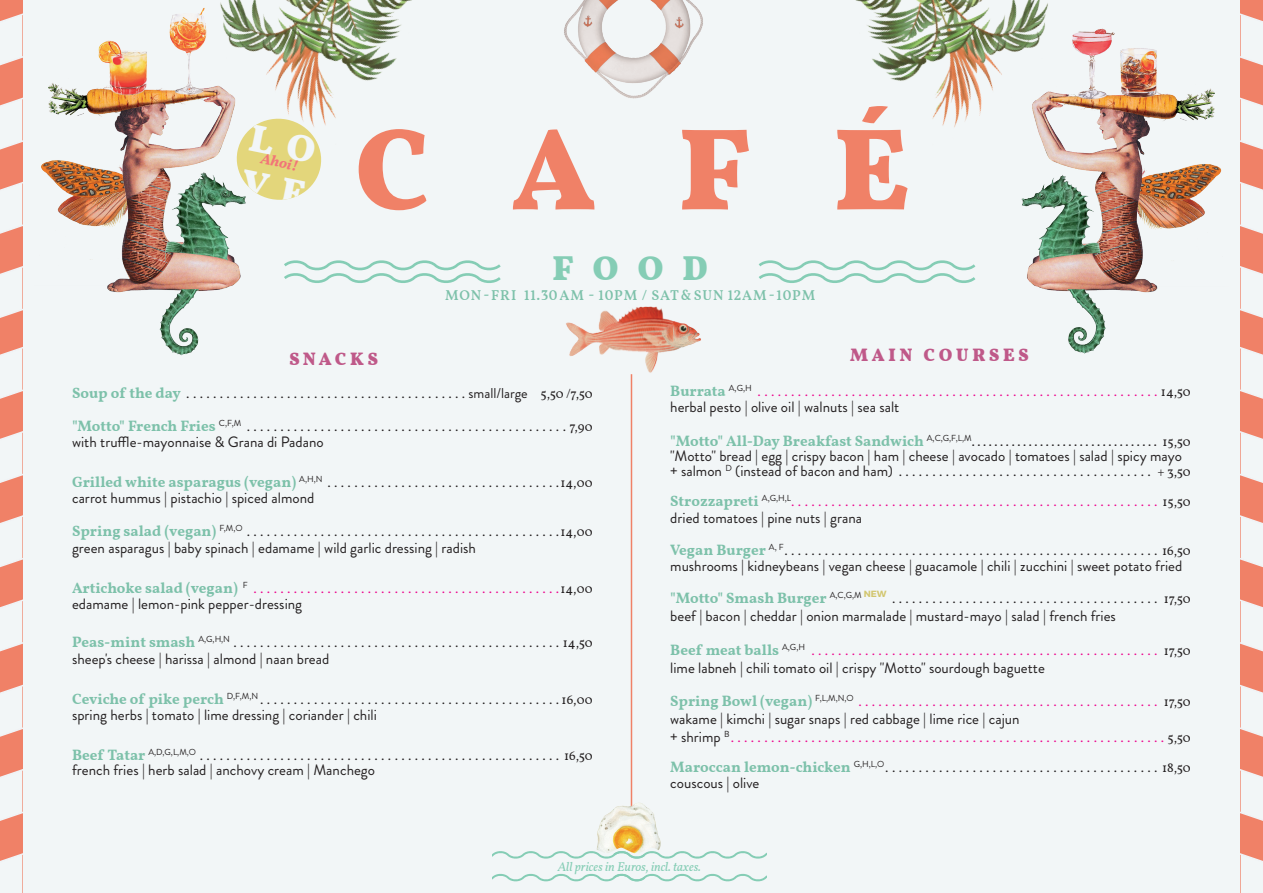
<style>
.page{position:relative;width:1263px;height:893px;background:#fff}
.page>*{position:absolute;margin:0;border:0;box-sizing:border-box;transform-origin:0 0}
.Title_Group{font:900 116.85px "Vollkorn";color:#f08167}
.t1{font:900 38.4px/46px "Vollkorn";color:#f2f6f7}
.Title_Group-2{font:900 34.5px "Vollkorn";color:#85cdb5}
.Dish_Details{font:900 18px "Vollkorn";letter-spacing:.21em;color:#bf5989}
.Dish_Details-2{font:15px/16.5px "Brandon Grotesque";color:#231f20}
.Dish_Details-3{font:15px/16.5px "Brandon Grotesque";color:#ed028c}
.t2{font:italic 700 14.85px "Vollkorn";color:#f27578}
.Title_Group-3{font:600 14.25px "Vollkorn";letter-spacing:.06em;color:#7dc1aa}
.Dish_Details-4{font:13.05px "Vollkorn";color:#231f20}
.Dish_Details-5{font:italic 12.75px "Vollkorn";color:#85cdb5}
.s1{font-family:"Vollkorn";font-weight:700;color:#7dc1aa}
.s2{font-size:14.25px}
.s3{font-family:"Vollkorn";font-size:13.05px}
.s4{font-family:"Vollkorn";font-size:13.05px;color:#231f20}
.s5{color:#231f20}
.s6{font-weight:700;font-size:15px;color:#7dc1aa}
.s7{color:#ed028c}
</style>
<div class="page">
<div style="left:22px;top:0;width:1219px;height:893px;background:#f2f6f7"></div>
<svg style="left:1241px;top:0;width:22px;height:893px"></svg>
<svg style="left:0;top:0;width:22px;height:893px"></svg>
<svg style="left:281px;top:257px;width:223px;height:30px"></svg>
<svg style="left:756px;top:257px;width:222px;height:30px"></svg>
<hr style="left:631px;top:374px;width:1px;height:462px;background:#f08167">
<img style="left:594px;top:799px;width:68px;height:51px">
<img style="left:553px;top:306px;width:160px;height:89px">
<svg style="left:492px;top:873px;width:275px;height:9px"></svg>
<svg style="left:492px;top:850px;width:275px;height:10px"></svg>
<img style="left:220px;top:0;width:219px;height:167px">
<img style="left:828px;top:0;width:271px;height:167px">
<img style="left:560px;top:0;width:147px;height:104px">
<div style="left:34px;top:153px;width:14px;height:133px;background:#f2f6f7"></div>
<img style="left:48px;top:39px;width:218px;height:254px">
<svg style="left:123px;top:170px;width:18px;height:114px;background:#84564c"></svg>
<img style="left:141px;top:165px;width:119px;height:201px">
<img style="left:96px;top:24px;width:66px;height:91px">
<img style="left:157px;top:0;width:63px;height:106px">
<svg style="left:233px;top:115px;width:92px;height:89px"></svg>
<div style="left:1215px;top:156px;width:13px;height:130px;background:#f2f6f7"></div>
<img style="left:1002px;top:45px;width:213px;height:248px">
<svg style="left:1124px;top:173px;width:18px;height:111px;background:#85574c"></svg>
<img style="left:1008px;top:169px;width:116px;height:195px">
<img style="left:1107px;top:27px;width:74px;height:79px">
<img style="left:1049px;top:27px;width:81px;height:74px">
<p class="t1" style="left:255px;top:116px;width:68px;rotate:12deg">L O<br>V E</p>
<p class="t2" style="left:263px;top:147px;width:39px;rotate:12deg">Ahoi!</p>
<p class="Title_Group" style="left:355px;top:80px;width:556px">CAFÉ</p>
<p class="Title_Group-2" style="left:553px;top:242px;width:157px">FOOD</p>
<p class="Title_Group-3" style="left:445px;top:285px;width:371px">MON-FRI 11.30AM - 10PM / SAT&amp;SUN 12AM-10PM</p>
<p class="Dish_Details" style="left:289px;top:345px;width:90px">SNACKS</p>
<p class="Dish_Details-2" style="left:72px;top:384px;width:522px"><span class="s1">Soup of the day</span> . . . . . . . . . . . . . . . . . . . . . . . . . . . . . . . . . . . . . . . . . . <span class="s2">small/large</span> <span class="s3">5,50 /7,50</span></p>
<p class="Dish_Details-2" style="left:72px;top:417px;width:522px"><span class="s1">"Motto" French Fries</span> <sup>C,F,M</sup> . . . . . . . . . . . . . . . . . . . . . . . . . . . . . . . . . . . . . . . . . . . . . . . . <span class="s3">7,90 </span>with truffle-mayonnaise &amp; Grana di Padano</p>
<p class="Dish_Details-2" style="left:72px;top:474px;width:522px"><span class="s1">Grilled white asparagus (vegan)</span> <sup>A,H,N</sup> . . . . . . . . . . . . . . . . . . . . . . . . . . . . . . . . . . <span class="s3">14,00 </span>carrot hummus | pistachio | spiced almond</p>
<p class="Dish_Details-2" style="left:72px;top:523px;width:522px"><span class="s1">Spring salad (vegan)</span> <sup>F,M,O</sup> . . . . . . . . . . . . . . . . . . . . . . . . . . . . . . . . . . . . . . . . . . . . . . <span class="s3">14,00 </span>green asparagus | baby spinach | edamame | wild garlic dressing | radish</p>
<p class="Dish_Details-3" style="left:72px;top:579px;width:522px"><span class="s1">Artichoke salad (vegan)</span> <sup>F</sup> . . . . . . . . . . . . . . . . . . . . . . . . . . . . . . . . . . . . . . . . . . . . . <span class="s4">14,00 </span><span class="s5">edamame | lemon-pink pepper-dressing</span></p>
<p class="Dish_Details-2" style="left:72px;top:634px;width:522px"><span class="s1">Peas-mint smash</span> <sup>A,G,H,N</sup> . . . . . . . . . . . . . . . . . . . . . . . . . . . . . . . . . . . . . . . . . . . . . . . . . <span class="s3">14,50 </span>sheep's cheese | harissa | almond | naan bread</p>
<p class="Dish_Details-2" style="left:72px;top:690px;width:522px"><span class="s1">Ceviche of pike perch</span> <sup>D,F,M,N</sup> . . . . . . . . . . . . . . . . . . . . . . . . . . . . . . . . . . . . . . . . . . . . <span class="s3">16,00 </span>spring herbs | tomato | lime dressing | coriander | chili</p>
<p class="Dish_Details-2" style="left:72px;top:747px;width:522px;line-height:15px"><span class="s1">Beef Tatar</span> <sup>A,D,G,L,M,O</sup> . . . . . . . . . . . . . . . . . . . . . . . . . . . . . . . . . . . . . . . . . . . . . . . . . . . . . . <span class="s3">16,50 </span>french fries | herb salad | anchovy cream | Manchego</p>
<p class="Dish_Details" style="left:850px;top:341px;width:180px">MAIN COURSES</p>
<p class="Dish_Details-3" style="left:670px;top:383px;width:522px"><span class="s1">Burrata</span> <sup>A,G,H</sup> . . . . . . . . . . . . . . . . . . . . . . . . . . . . . . . . . . . . . . . . . . . . . . . . . . . . . . . . . . . . <span class="s4">14,50 </span><span class="s5">herbal pesto | olive oil | walnuts | sea salt</span></p>
<p class="Dish_Details-4" style="left:670px;top:432px;width:522px"><span class="s6">"Motto" All-Day Breakfast Sandwich</span> <sup>A,C,G,F,L,M</sup> . . . . . . . . . . . . . . . . . . . . . . . . . . . . . . . . . 15,50</p>
<p class="Dish_Details-2" style="left:670px;top:449px;width:522px;line-height:15px">"Motto" bread | egg | crispy bacon | ham | cheese | avocado | tomatoes | salad | spicy mayo + salmon <sup>D</sup> (instead of bacon and ham) . . . . . . . . . . . . . . . . . . . . . . . . . . . . . . . . . . . . . . <span class="s3">+ 3,50</span></p>
<p class="Dish_Details-3" style="left:670px;top:493px;width:522px"><span class="s1">Strozzapreti</span> <sup>A,G,H,L</sup> . . . . . . . . . . . . . . . . . . . . . . . . . . . . . . . . . . . . . . . . . . . . . . . . . . . . . . . <span class="s4">15,50 </span><span class="s5">dried tomatoes | pine nuts | grana</span></p>
<p class="Dish_Details-2" style="left:670px;top:542px;width:522px"><span class="s1">Vegan Burger</span> <sup>A,</sup> <sup>F</sup> . . . . . . . . . . . . . . . . . . . . . . . . . . . . . . . . . . . . . . . . . . . . . . . . . . . . . . . . <span class="s3">16,50 </span>mushrooms | kidneybeans | vegan cheese | guacamole | chili | zucchini | sweet potato fried</p>
<p class="Dish_Details-2" style="left:670px;top:589px;width:522px;line-height:18px"><span class="s1">"Motto" Smash Burger</span> <sup>A,C,G,M</sup> <sup>NEW</sup> . . . . . . . . . . . . . . . . . . . . . . . . . . . . . . . . . . . . . . . . <span class="s3">17,50 </span>beef | bacon | cheddar | onion marmalade | mustard-mayo | salad | french fries</p>
<p class="Dish_Details-2" style="left:670px;top:641px;width:522px;line-height:18px"><span class="s1">Beef meat balls</span> <sup>A,G,H</sup> <span class="s7">. . . . . . . . . . . . . . . . . . . . . . . . . . . . . . . . . . . . . . . . . . . . . . . . . . . .</span> <span class="s3">17,50 </span>lime labneh | chili tomato oil | crispy "Motto" sourdough baguette</p>
<p class="Dish_Details-3" style="left:670px;top:692px;width:522px;line-height:18px"><span class="s1">Spring Bowl (vegan)</span> <sup>F,L,M,N,O</sup> . . . . . . . . . . . . . . . . . . . . . . . . . . . . . . . . . . . . . . . . . . . . . <span class="s4">17,50 </span><span class="s5">wakame | kimchi | sugar snaps | red cabbage | lime rice | cajun<br>+ shrimp</span> <sup>B</sup> . . . . . . . . . . . . . . . . . . . . . . . . . . . . . . . . . . . . . . . . . . . . . . . . . . . . . . . . . . . . . . . . . <span class="s4">5,50</span></p>
<p class="Dish_Details-2" style="left:670px;top:758px;width:522px"><span class="s1">Maroccan lemon-chicken</span> <sup>G,H,L,O</sup> . . . . . . . . . . . . . . . . . . . . . . . . . . . . . . . . . . . . . . . . . <span class="s3">18,50 </span>couscous | olive</p>
<p class="Dish_Details-5" style="left:558px;top:857px;width:145px">All prices in Euros, incl. taxes.</p>
</div>
